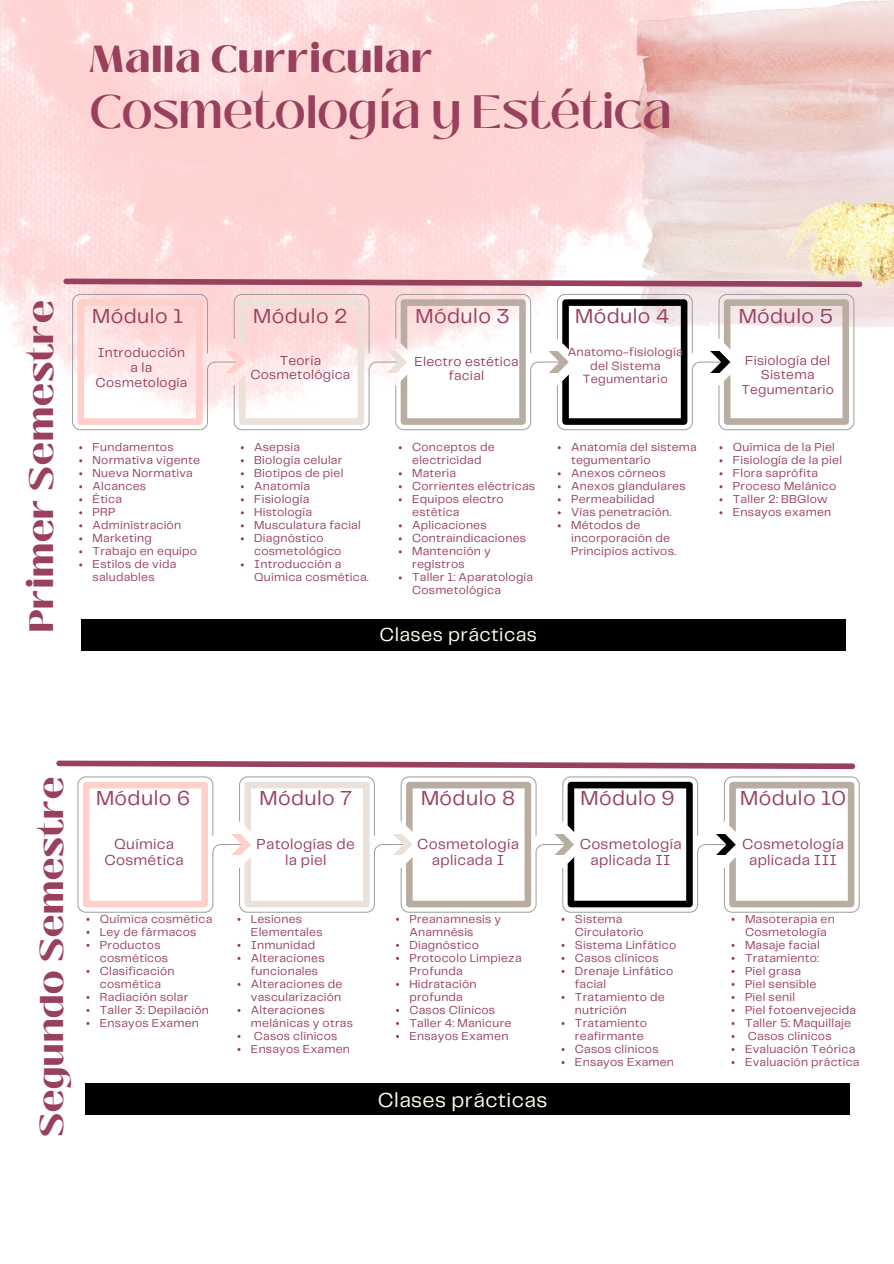
<style>
.page{position:relative;width:894px;height:1264px;background:#fff}
.page>*{position:absolute;margin:0;border:0;box-sizing:border-box;transform-origin:0 0}
.t1{font:600 46.5px "Black Mango";color:#98405d}
.t2{font:900 37.5px "Black Mango";letter-spacing:.03em;color:#98405d}
.t3{font:900 33.75px "Black Mango";letter-spacing:.03em;color:#98405d}
.t4{font:900 32.85px "Black Mango";letter-spacing:.03em;color:#98405d}
.t5{font:21px "Telegraf";letter-spacing:.02em;color:#98405d}
.t6{font:21px "Telegraf";letter-spacing:.02em;color:#ffffef}
.t7{font:19.5px "Telegraf";letter-spacing:.02em;color:#ffffef}
.t8{font:15px/15.8px "Telegraf";letter-spacing:.02em;color:#98405d;text-align:center}
.t9{font:13.5px/14.7px "Telegraf";letter-spacing:.02em;color:#98405d;text-align:center}
.t10{font:12.45px/13.5px "Telegraf";letter-spacing:.02em;color:#98405d;text-align:center}
.t11{font:12px/13px "Telegraf";letter-spacing:.02em;color:#98405d}
</style>
<div class="page">
<img style="left:0;top:0;width:621px;height:360px">
<img style="left:621px;top:0;width:272px;height:328px">
<img style="left:785px;top:196px;width:108px;height:98px">
<div style="left:509px;top:618px;width:336px;height:32px;background:#000"></div>
<div style="left:242px;top:618px;width:336px;height:32px;background:#000"></div>
<div style="left:81px;top:618px;width:336px;height:32px;background:#000"></div>
<svg style="left:61px;top:276px;width:803px;height:154px"></svg>
<svg style="left:56px;top:760px;width:801px;height:160px"></svg>
<div style="left:513px;top:1083px;width:336px;height:31px;background:#000"></div>
<div style="left:247px;top:1083px;width:335px;height:31px;background:#000"></div>
<div style="left:86px;top:1083px;width:335px;height:31px;background:#000"></div>
<p class="t2" style="left:89px;top:31px;width:345px">Malla Curricular</p>
<p class="t1" style="left:89px;top:77px;width:583px">Cosmetología y Estética</p>
<p class="t3" style="left:16px;top:632px;width:333px;rotate:-90deg">Primer Semestre</p>
<p class="t5" style="left:92px;top:307px;width:92px">Módulo 1</p>
<p class="t5" style="left:253px;top:307px;width:96px">Módulo 2</p>
<p class="t5" style="left:415px;top:307px;width:96px">Módulo 3</p>
<p class="t5" style="left:575px;top:307px;width:96px">Módulo 4</p>
<p class="t5" style="left:738px;top:307px;width:96px">Módulo 5</p>
<p class="t9" style="left:98px;top:346px;width:89px">Introducción</p>
<p class="t9" style="left:95px;top:361px;width:93px">a la<br>Cosmetología</p>
<p class="t9" style="left:414px;top:354px;width:106px">Electro estética facial</p>
<p class="t10" style="left:567px;top:346px;width:117px">Anatomo-fisiología del Sistema<br>Tegumentario</p>
<p class="t9" style="left:741px;top:353px;width:94px">Fisiología del<br>Sistema<br>Tegumentario</p>
<p class="t9" style="left:250px;top:353px;width:101px">Teoría<br>Cosmetológica</p>
<p class="t11" style="left:93px;top:441px;width:82px">Fundamentos</p>
<p class="t11" style="left:93px;top:454px;width:109px">Normativa vigente</p>
<p class="t11" style="left:93px;top:467px;width:102px">Nueva Normativa</p>
<p class="t11" style="left:93px;top:480px;width:55px">Alcances</p>
<p class="t11" style="left:93px;top:493px;width:31px">Ética</p>
<p class="t11" style="left:93px;top:506px;width:25px">PRP</p>
<p class="t11" style="left:93px;top:519px;width:90px">Administración</p>
<p class="t11" style="left:93px;top:532px;width:61px">Marketing</p>
<p class="t11" style="left:93px;top:545px;width:106px">Trabajo en equipo</p>
<p class="t11" style="left:93px;top:558px;width:85px">Estilos de vida saludables</p>
<p class="t11" style="left:254px;top:441px;width:47px">Asepsia</p>
<p class="t11" style="left:254px;top:454px;width:90px">Biología celular</p>
<p class="t11" style="left:254px;top:467px;width:91px">Biotipos de piel</p>
<p class="t11" style="left:254px;top:480px;width:57px">Anatomía</p>
<p class="t11" style="left:254px;top:493px;width:56px">Fisiología</p>
<p class="t11" style="left:254px;top:506px;width:59px">Histología</p>
<p class="t11" style="left:254px;top:519px;width:108px">Musculatura facial</p>
<p class="t11" style="left:254px;top:532px;width:89px">Diagnóstico cosmetológico</p>
<p class="t11" style="left:254px;top:558px;width:116px">Introducción a<br>Química cosmética.</p>
<p class="t11" style="left:412px;top:441px;width:84px">Conceptos de electricidad</p>
<p class="t11" style="left:412px;top:467px;width:45px">Materia</p>
<p class="t11" style="left:412px;top:480px;width:124px">Corrientes eléctricas</p>
<p class="t11" style="left:412px;top:493px;width:93px">Equipos electro estética</p>
<p class="t11" style="left:412px;top:519px;width:76px">Aplicaciones</p>
<p class="t11" style="left:412px;top:532px;width:115px">Contraindicaciones</p>
<p class="t11" style="left:412px;top:545px;width:80px">Mantención y registros</p>
<p class="t11" style="left:412px;top:571px;width:122px">Taller 1: Aparatología<br>Cosmetológica</p>
<p class="t7" style="left:379px;top:626px;width:159px">Clases prácticas</p>
<p class="t11" style="left:571px;top:441px;width:127px">Anatomía del sistema tegumentario</p>
<p class="t11" style="left:571px;top:467px;width:96px">Anexos córneos</p>
<p class="t11" style="left:571px;top:480px;width:116px">Anexos glandulares</p>
<p class="t11" style="left:571px;top:493px;width:85px">Permeabilidad</p>
<p class="t11" style="left:571px;top:506px;width:102px">Vías penetración.</p>
<p class="t11" style="left:571px;top:519px;width:106px">Métodos de incorporación de<br>Principios activos.</p>
<p class="t11" style="left:732px;top:441px;width:104px">Química de la Piel</p>
<p class="t11" style="left:732px;top:454px;width:111px">Fisiología de la piel</p>
<p class="t11" style="left:732px;top:467px;width:86px">Flora saprófita</p>
<p class="t11" style="left:732px;top:480px;width:105px">Proceso Melánico</p>
<p class="t11" style="left:732px;top:493px;width:96px">Taller 2: BBGlow</p>
<p class="t11" style="left:732px;top:506px;width:100px">Ensayos examen</p>
<p class="t4" style="left:27px;top:1136px;width:361px;rotate:-90deg">Segundo Semestre</p>
<p class="t5" style="left:96px;top:789px;width:95px">Módulo 6</p>
<p class="t5" style="left:259px;top:789px;width:94px">Módulo 7</p>
<p class="t5" style="left:421px;top:789px;width:95px">Módulo 8</p>
<p class="t5" style="left:580px;top:789px;width:95px">Módulo 9</p>
<p class="t5" style="left:740px;top:789px;width:107px">Módulo 10</p>
<p class="t8" style="left:104px;top:837px;width:81px">Química<br>Cosmética</p>
<p class="t8" style="left:256px;top:837px;width:100px">Patologías de la piel</p>
<p class="t8" style="left:417px;top:837px;width:103px">Cosmetología aplicada I</p>
<p class="t8" style="left:579px;top:837px;width:103px">Cosmetología aplicada II</p>
<p class="t8" style="left:741px;top:837px;width:103px">Cosmetología aplicada III</p>
<p class="t11" style="left:100px;top:913px;width:114px">Química cosmética</p>
<p class="t11" style="left:100px;top:926px;width:98px">Ley de fármacos</p>
<p class="t11" style="left:100px;top:939px;width:70px">Productos cosméticos</p>
<p class="t11" style="left:100px;top:965px;width:76px">Clasificación cosmética</p>
<p class="t11" style="left:100px;top:991px;width:90px">Radiación solar</p>
<p class="t11" style="left:100px;top:1004px;width:110px">Taller 3: Depilación</p>
<p class="t11" style="left:100px;top:1017px;width:100px">Ensayos Examen</p>
<p class="t11" style="left:251px;top:913px;width:73px">Lesiones<br>Elementales</p>
<p class="t11" style="left:251px;top:939px;width:66px">Inmunidad</p>
<p class="t11" style="left:251px;top:952px;width:75px">Alteraciones funcionales</p>
<p class="t11" style="left:251px;top:978px;width:93px">Alteraciones de vascularización</p>
<p class="t11" style="left:251px;top:1004px;width:103px">Alteraciones melánicas y otras</p>
<p class="t11" style="left:254px;top:1030px;width:85px">Casos clínicos</p>
<p class="t11" style="left:251px;top:1043px;width:100px">Ensayos Examen</p>
<p class="t11" style="left:409px;top:913px;width:93px">Preanamnesis y<br>Anamnésis</p>
<p class="t11" style="left:409px;top:939px;width:71px">Diagnóstico</p>
<p class="t11" style="left:409px;top:952px;width:114px">Protocolo Limpieza<br>Profunda</p>
<p class="t11" style="left:409px;top:978px;width:69px">Hidratación profunda</p>
<p class="t11" style="left:409px;top:1004px;width:87px">Casos Clínicos</p>
<p class="t11" style="left:409px;top:1017px;width:103px">Taller 4: Manicure</p>
<p class="t11" style="left:409px;top:1030px;width:100px">Ensayos Examen</p>
<p class="t6" style="left:378px;top:1090px;width:171px">Clases prácticas</p>
<p class="t11" style="left:574px;top:913px;width:70px">Sistema<br>Circulatorio</p>
<p class="t11" style="left:574px;top:939px;width:103px">Sistema Linfático</p>
<p class="t11" style="left:574px;top:952px;width:85px">Casos clínicos</p>
<p class="t11" style="left:574px;top:965px;width:100px">Drenaje Linfático facial</p>
<p class="t11" style="left:574px;top:991px;width:91px">Tratamiento de nutrición</p>
<p class="t11" style="left:574px;top:1017px;width:74px">Tratamiento reafirmante</p>
<p class="t11" style="left:574px;top:1043px;width:85px">Casos clínicos</p>
<p class="t11" style="left:574px;top:1056px;width:100px">Ensayos Examen</p>
<p class="t11" style="left:744px;top:913px;width:91px">Masoterapia en<br>Cosmetología</p>
<p class="t11" style="left:744px;top:939px;width:76px">Masaje facial</p>
<p class="t11" style="left:744px;top:952px;width:75px">Tratamiento:</p>
<p class="t11" style="left:744px;top:965px;width:57px">Piel grasa</p>
<p class="t11" style="left:744px;top:978px;width:73px">Piel sensible</p>
<p class="t11" style="left:744px;top:991px;width:52px">Piel senil</p>
<p class="t11" style="left:744px;top:1004px;width:112px">Piel fotoenvejecida</p>
<p class="t11" style="left:744px;top:1017px;width:107px">Taller 5: Maquillaje</p>
<p class="t11" style="left:747px;top:1030px;width:85px">Casos clínicos</p>
<p class="t11" style="left:744px;top:1043px;width:112px">Evaluación Teórica</p>
<p class="t11" style="left:744px;top:1056px;width:116px">Evaluación práctica</p>
</div>
